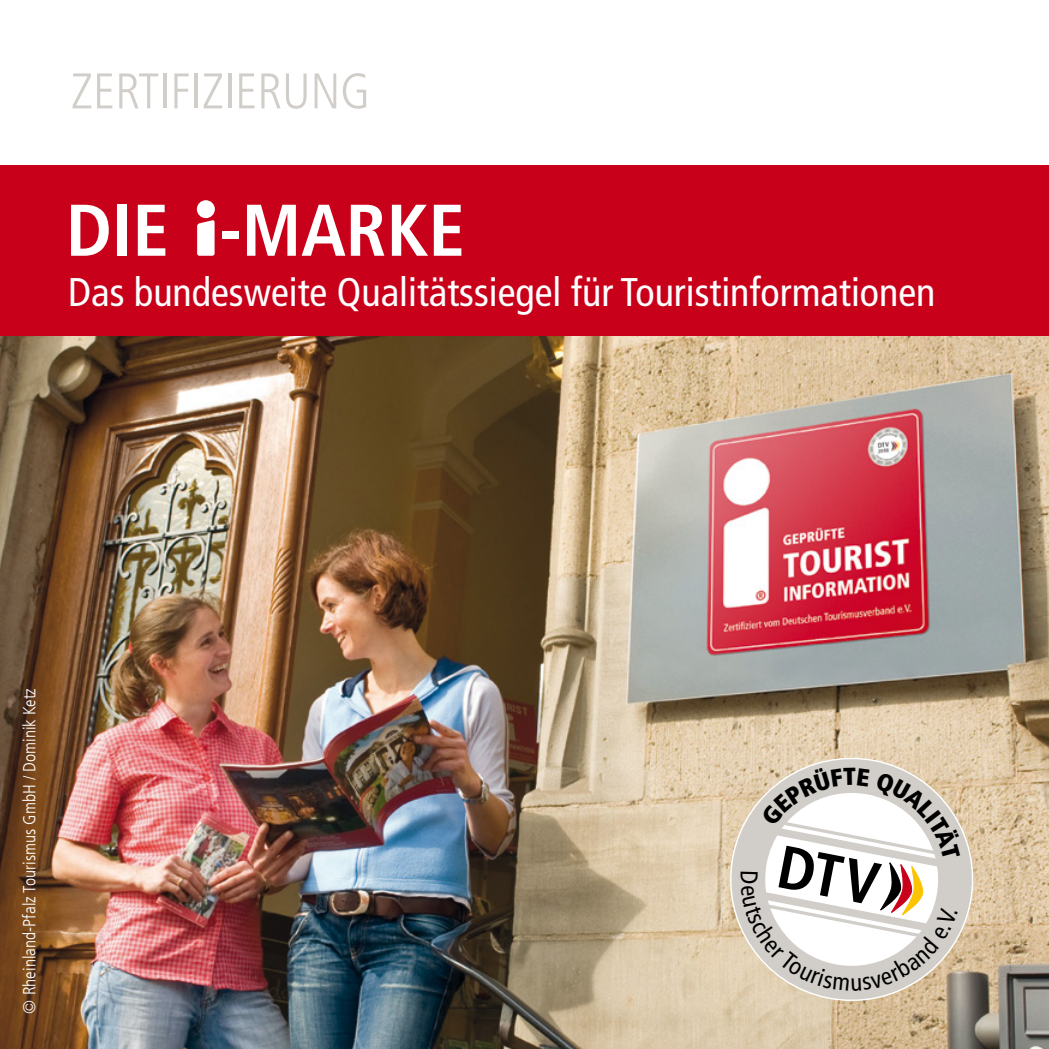
<style>
.page{position:relative;width:1049px;height:1049px;background:#fff}
.page>*{position:absolute;margin:0;border:0;box-sizing:border-box;transform-origin:0 0}
.t1{font:700 condensed 73px "Frutiger LT Com";color:#fff}
.t2{font:300 condensed 50px "Frutiger LT Com";color:#d1cdc8}
.t3{font:condensed 40px "Frutiger LT Com";color:#fff}
.t4{font:300 condensed 17.5px "Frutiger LT Com";color:#fff}
</style>
<div class="page">
<img style="left:0;top:336px;width:1049px;height:713px">
<div style="left:0;top:166px;width:1049px;height:170px;background:#c90019"></div>
<svg style="left:197px;top:220px;width:18px;height:36px"></svg>
<div style="left:197px;top:200px;width:18px;height:18px;background:#fff;border-radius:50%"></div>
<svg style="left:696px;top:724px;width:311px;height:300px;background:#d6c2a4"></svg>
<svg style="left:700px;top:727px;width:303px;height:293px;background:#d9c6a9"></svg>
<svg style="left:737px;top:767px;width:229px;height:224px"></svg>
<p class="t2" style="left:71px;top:62px;width:300px">ZERTIFIZIERUNG</p>
<p class="t1" style="left:66px;top:187px;width:400px">DIE -MARKE</p>
<p class="t3" style="left:68px;top:269px;width:869px">Das bundesweite Qualitätssiegel für Touristinformationen</p>
<p class="t4" style="left:19px;top:1013px;width:327px;rotate:-90deg">© Rheinland-Pfalz Tourismus GmbH / Dominik Ketz</p>
</div>
